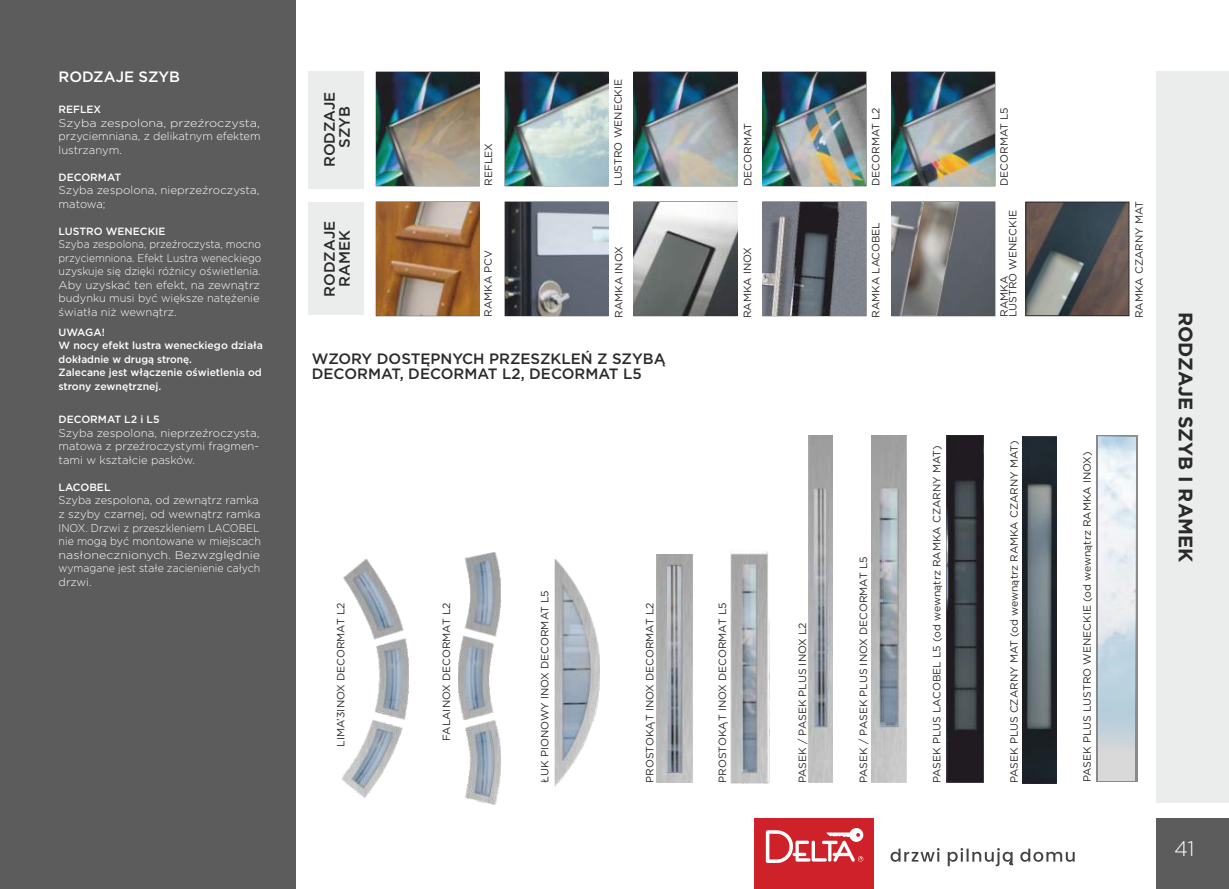
<style>
.page{position:relative;width:1229px;height:889px;background:#fff}
.page>*{position:absolute;margin:0;border:0;box-sizing:border-box;transform-origin:0 0}
.t1{font:300 21px "Gotham";color:#fff}
.t2{font:700 19.5px "Gotham";color:#2b2929}
.t3{font:500 15px/15px "Gotham";color:#2b2929;text-align:center}
.t4{font:500 15px "Gotham";color:#fff}
.t5{font:300 11.25px/13.5px "Gotham";color:#fff}
.t6{font:300 11.25px/13.5px "Gotham";color:#fff;scale:.91 1}
.t7{font:300 11.25px/13.5px "Gotham";color:#fff;text-align:justify;scale:1.12 1}
.t8{font:10.5px/8.9px "Gotham";color:#2b2929}
.t9{font:500 10.5px/13.5px "Gotham";color:#fff}
</style>
<div class="page">
<img style="left:1027px;top:204px;width:100px;height:110px">
<div style="left:0;top:0;width:296px;height:889px;background:#5c5c5c"></div>
<div style="left:754px;top:818px;width:120px;height:71px;background:#cf2129"></div>
<svg style="left:766px;top:828px;width:97px;height:35px"></svg>
<div style="left:1156px;top:818px;width:73px;height:71px;background:#5c5c5c"></div>
<div style="left:1156px;top:71px;width:73px;height:731px;background:#ebeded"></div>
<img style="left:656px;top:555px;width:36px;height:227px">
<img style="left:730px;top:551px;width:40px;height:233px">
<img style="left:458px;top:552px;width:42px;height:252px">
<img style="left:342px;top:559px;width:67px;height:238px">
<img style="left:809px;top:435px;width:23px;height:348px">
<img style="left:871px;top:435px;width:35px;height:348px">
<img style="left:947px;top:436px;width:37px;height:346px">
<img style="left:555px;top:559px;width:45px;height:228px">
<svg style="left:1096px;top:436px;width:41px;height:346px"></svg>
<img style="left:1098px;top:437px;width:37px;height:344px">
<div style="left:308px;top:202px;width:56px;height:113px;background:#ebeded"></div>
<div style="left:308px;top:71px;width:56px;height:117px;background:#ebeded"></div>
<img style="left:376px;top:202px;width:103px;height:114px">
<div style="left:1025px;top:202px;width:104px;height:114px;border:1px solid #2b2929"></div>
<img style="left:505px;top:202px;width:103px;height:114px">
<img style="left:634px;top:202px;width:103px;height:114px">
<img style="left:763px;top:202px;width:103px;height:114px">
<img style="left:892px;top:202px;width:103px;height:114px">
<img style="left:902px;top:202px;width:56px;height:114px">
<img style="left:376px;top:72px;width:103px;height:114px">
<img style="left:505px;top:72px;width:103px;height:114px">
<img style="left:634px;top:72px;width:103px;height:114px">
<img style="left:763px;top:72px;width:103px;height:114px">
<img style="left:892px;top:72px;width:103px;height:114px">
<svg style="left:890px;top:848px;width:185px;height:18px"></svg>
<svg style="left:1023px;top:436px;width:34px;height:347px"></svg>
<img style="left:1025px;top:436px;width:31px;height:347px">
<img style="left:1022px;top:436px;width:3px;height:347px">
<h3 class="t4" style="left:59px;top:70px;width:123px">RODZAJE SZYB</h3>
<p class="t9" style="left:59px;top:103px;width:44px">REFLEX</p>
<p class="t7" style="left:59px;top:116px;width:182px">Szyba zespolona, przeźroczysta, przyciemniana, z delikatnym efektem lustrzanym.</p>
<p class="t9" style="left:59px;top:171px;width:64px">DECORMAT</p>
<p class="t5" style="left:59px;top:184px;width:202px">Szyba zespolona, nieprzeźroczysta, matowa;</p>
<p class="t9" style="left:59px;top:225px;width:109px">LUSTRO WENECKIE</p>
<p class="t6" style="left:59px;top:238px;width:224px">Szyba zespolona, przeźroczysta, mocno przyciemniona. Efekt Lustra weneckiego uzyskuje się dzięki różnicy oświetlenia.<br>Aby uzyskać ten efekt, na zewnątrz budynku musi być większe natężenie światła niż wewnątrz.</p>
<p class="t9" style="left:58px;top:326px;width:206px">UWAGA!<br>W nocy efekt lustra weneckiego działa dokładnie w drugą stronę.<br>Zalecane jest włączenie oświetlenia od strony zewnętrznej.</p>
<p class="t9" style="left:59px;top:413px;width:102px">DECORMAT L2 i L5</p>
<p class="t5" style="left:59px;top:427px;width:202px;text-align:justify">Szyba zespolona, nieprzeźroczysta, matowa z przeźroczystymi fragmen&shy;tami w kształcie pasków.</p>
<p class="t9" style="left:59px;top:481px;width:53px">LACOBEL</p>
<p class="t5" style="left:59px;top:494px;width:204px">Szyba zespolona, od zewnątrz ramka z szyby czarnej, od wewnątrz ramka<br>INOX. Drzwi z przeszkleniem LACOBEL nie mogą być montowane w miejscach nasłonecznionych. Bezwzględnie wymagane jest stałe zacienienie całych drzwi.</p>
<h3 class="t3" style="left:323px;top:167px;width:77px;rotate:-90deg">RODZAJE<br>SZYB</h3>
<h3 class="t3" style="left:323px;top:296px;width:77px;rotate:-90deg">RODZAJE<br>RAMEK</h3>
<p class="t8" style="left:484px;top:186px;width:44px;rotate:-90deg">REFLEX</p>
<p class="t8" style="left:484px;top:317px;width:68px;rotate:-90deg">RAMKA PCV</p>
<p class="t8" style="left:614px;top:186px;width:108px;rotate:-90deg">LUSTRO WENECKIE</p>
<p class="t8" style="left:615px;top:318px;width:73px;rotate:-90deg">RAMKA INOX</p>
<h3 class="t3" style="left:312px;top:352px;width:355px;text-align:left">WZORY DOSTĘPNYCH PRZESZKLEŃ Z SZYBĄ<br>DECORMAT, DECORMAT L2, DECORMAT L5</h3>
<p class="t8" style="left:744px;top:186px;width:64px;rotate:-90deg">DECORMAT</p>
<p class="t8" style="left:744px;top:318px;width:73px;rotate:-90deg">RAMKA INOX</p>
<p class="t8" style="left:337px;top:746px;width:146px;rotate:-90deg">LIMA’3INOX DECORMAT L2</p>
<p class="t8" style="left:442px;top:740px;width:140px;rotate:-90deg">FALAINOX DECORMAT L2</p>
<p class="t8" style="left:541px;top:782px;width:194px;rotate:-90deg">ŁUK PIONOWY INOX DECORMAT L5</p>
<p class="t8" style="left:646px;top:782px;width:182px;rotate:-90deg">PROSTOKĄT INOX DECORMAT L2</p>
<p class="t8" style="left:719px;top:782px;width:182px;rotate:-90deg">PROSTOKĄT INOX DECORMAT L5</p>
<p class="t8" style="left:799px;top:783px;width:162px;rotate:-90deg">PASEK / PASEK PLUS INOX L2</p>
<p class="t8" style="left:872px;top:186px;width:80px;rotate:-90deg">DECORMAT L2</p>
<p class="t8" style="left:1000px;top:186px;width:80px;rotate:-90deg">DECORMAT L5</p>
<p class="t8" style="left:872px;top:318px;width:97px;rotate:-90deg">RAMKA LACOBEL</p>
<p class="t8" style="left:1000px;top:317px;width:108px;rotate:-90deg">RAMKA<br>LUSTRO WENECKIE</p>
<p class="t8" style="left:859px;top:783px;width:228px;rotate:-90deg">PASEK / PASEK PLUS INOX DECORMAT L5</p>
<p class="t8" style="left:933px;top:783px;width:339px;rotate:-90deg">PASEK PLUS LACOBEL L5 (od wewnątrz RAMKA CZARNY MAT)</p>
<p class="t8" style="left:1010px;top:783px;width:344px;rotate:-90deg">PASEK PLUS CZARNY MAT (od wewnątrz RAMKA CZARNY MAT)</p>
<p class="t8" style="left:1083px;top:782px;width:332px;rotate:-90deg">PASEK PLUS LUSTRO WENECKIE (od wewnątrz RAMKA INOX)</p>
<p class="t8" style="left:1135px;top:318px;width:119px;rotate:-90deg">RAMKA CZARNY MAT</p>
<h2 class="t2" style="left:1194px;top:312px;width:252px;rotate:90deg">RODZAJE SZYB I RAMEK</h2>
<h1 class="t1" style="left:1174px;top:839px;width:22px">41</h1>
</div>
